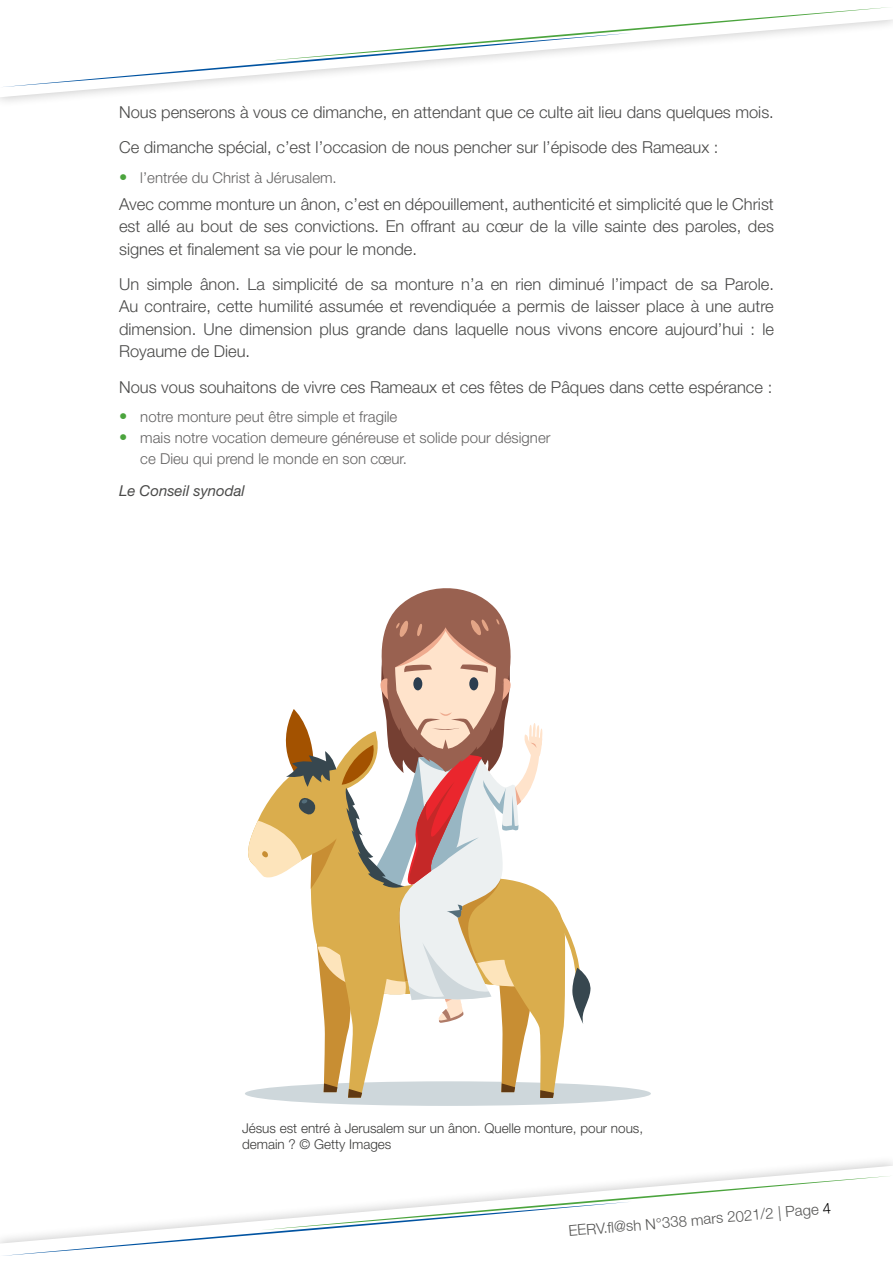
<style>
.page{position:relative;width:893px;height:1263px;background:#fff}
.page>*{position:absolute;margin:0;border:0;box-sizing:border-box;transform-origin:0 0}
.t1{font:300 16.5px/22.5px "Helvetica Neue LT Std";color:#4a4a49;text-align:justify}
.t2{font:300 15px/21px "Helvetica Neue LT Std";color:#646363}
.t3{font:300 15px "Helvetica Neue LT Std";color:#575756}
.t4{font:italic 15px "Helvetica Neue LT Std";color:#4a4a49}
.t5{font:300 13.5px/16.2px "Helvetica Neue LT Std";color:#3c3c3b}
.s1{color:#3c3c3b}
.s2{font-size:16.5px;color:#4ba43d}
.s3{color:#000}
</style>
<div class="page">
<div style="left:245px;top:1081px;width:406px;height:25px;background:#ced7db;border-radius:50%"></div>
<svg style="left:245px;top:588px;width:346px;height:510px"></svg>
<svg style="left:7px;top:87px;width:166px;height:10px"></svg>
<svg style="left:3px;top:7px;width:890px;height:80px"></svg>
<svg style="left:718px;top:1166px;width:168px;height:10px"></svg>
<svg style="left:0;top:1176px;width:889px;height:80px"></svg>
<p class="t1" style="left:119px;top:94px;width:656px;line-height:35.2px">Nous penserons à vous ce dimanche<span class="s1">,</span> en attendant que ce culte ait lieu dans quelques mois<span class="s1">.<br></span>Ce dimanche spécial<span class="s1">,</span> c’est l’occasion de nous pencher sur l’épisode des Rameaux :</p>
<p class="t2" style="left:119px;top:167px;width:219px"><span class="s2">•</span> l’entrée du Christ à Jérusalem.</p>
<p class="t1" style="left:119px;top:192px;width:656px">Avec comme monture un ânon<span class="s1">,</span> c’est en dépouillement<span class="s1">,</span> authenticité et simplicité que le Christ est allé au bout de ses convictions<span class="s1">.</span> En offrant au cœur de la ville sainte des paroles<span class="s1">,</span> des signes et finalement sa vie pour le monde<span class="s1">.</span></p>
<p class="t1" style="left:119px;top:272px;width:656px">Un simple ânon<span class="s1">.</span> La simplicité de sa monture n’a en rien diminué l’impact de sa Parole<span class="s1">.<br></span>Au contraire<span class="s1">,</span> cette humilité assumée et revendiquée a permis de laisser place à une autre dimension<span class="s1">.</span> Une dimension plus grande dans laquelle nous vivons encore aujourd’hui : le Royaume de Dieu<span class="s1">.</span></p>
<p class="t1" style="left:119px;top:375px;width:655px">Nous vous souhaitons de vivre ces Rameaux et ces fêtes de Pâques dans cette espérance :</p>
<p class="t2" style="left:119px;top:406px;width:280px"><span class="s2">•</span> notre monture peut être simple et fragile</p>
<p class="t2" style="left:140px;top:427px;width:412px;text-indent:-21px"><span class="s2">•</span> mais notre vocation demeure généreuse et solide pour désigner ce Dieu qui prend le monde en son cœur.</p>
<p class="t4" style="left:119px;top:481px;width:127px">Le Conseil synodal</p>
<p class="t5" style="left:242px;top:1119px;width:403px">Jésus est entré à Jerusalem sur un ânon. Quelle monture, pour nous, demain ? © Getty Images</p>
<p class="t3" style="left:568px;top:1222px;width:265px;rotate:-5deg">EERV.fl @sh N°338 mars 2021/2 | Page <span class="s3">4</span></p>
</div>
